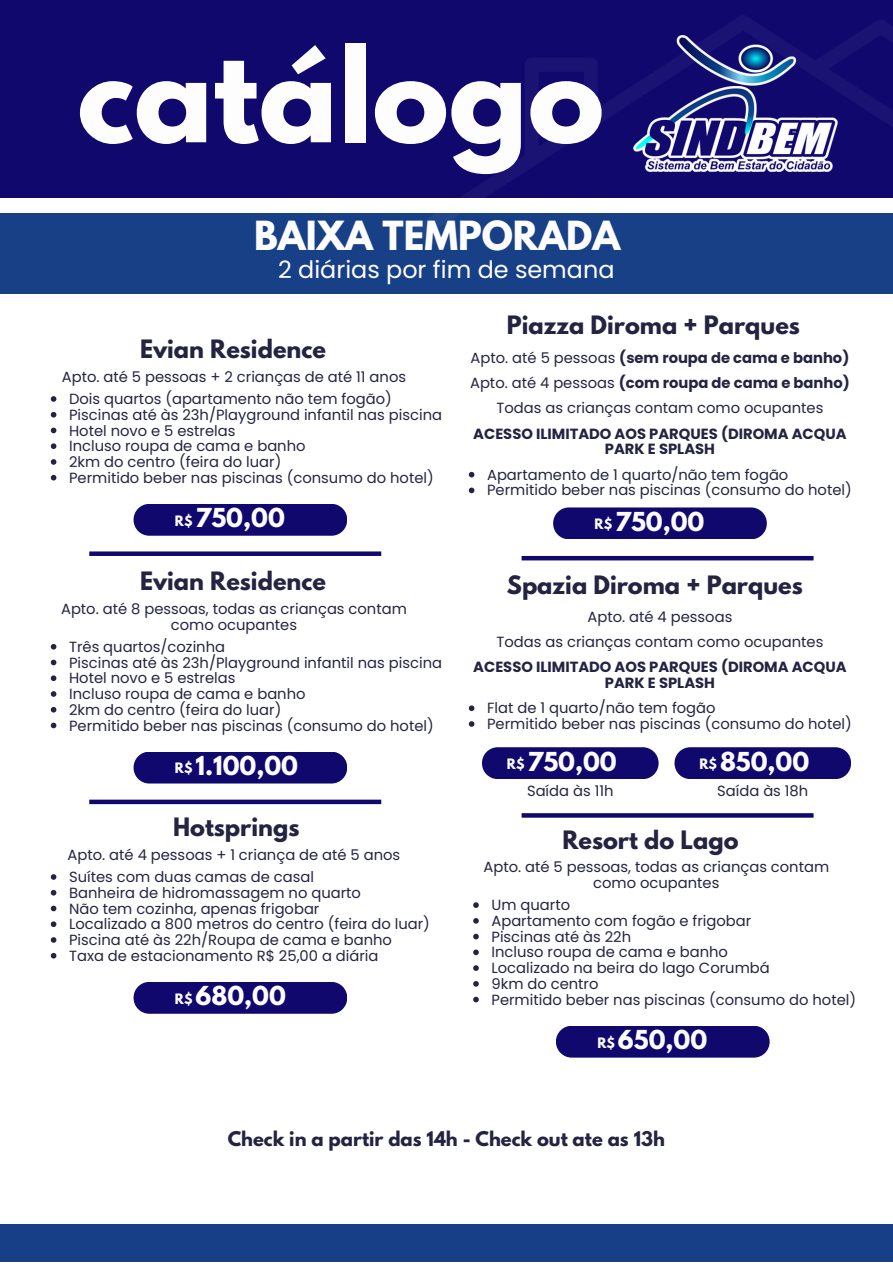
<style>
.page{position:relative;width:893px;height:1264px;background:#fff}
.page>*{position:absolute;margin:0;border:0;box-sizing:border-box;transform-origin:0 0}
.t1{font:700 115.65px "League Spartan";color:#fdfdfd}
.t2{font:700 35.55px "League Spartan";color:#fdfdfd}
.t3{font:23.85px "Poppins";color:#fdfdfd}
.t4{font:700 23.1px "League Spartan";color:#fdfdfd}
.t5{font:700 22.5px "League Spartan";color:#242442}
.t6{font:700 18px "League Spartan";color:#242442}
.t7{font:14.7px/15.8px "Poppins";color:#242442;text-align:center}
.t8{font:700 14.7px/15.8px "Poppins";color:#242442;text-align:center}
.t9{font:700 12.75px "League Spartan";color:#fdfdfd}
.s1{font-weight:400}
</style>
<div class="page">
<div style="left:0;top:0;width:892px;height:198px;background:#10086d"></div>
<div style="left:0;top:213px;width:892px;height:81px;background:#174087"></div>
<svg style="left:461px;top:16px;width:349px;height:182px"></svg>
<svg style="left:810px;top:20px;width:82px;height:152px"></svg>
<svg style="left:524px;top:58px;width:74px;height:108px"></svg>
<div style="left:0;top:1224px;width:892px;height:38px;background:#163f87"></div>
<div style="left:133px;top:504px;width:214px;height:31px;background:#10086d;border-radius:16px"></div>
<svg style="left:51px;top:396px;width:5px;height:6px"></svg>
<svg style="left:51px;top:412px;width:5px;height:5px"></svg>
<svg style="left:51px;top:427px;width:5px;height:6px"></svg>
<svg style="left:51px;top:443px;width:5px;height:6px"></svg>
<svg style="left:51px;top:459px;width:5px;height:6px"></svg>
<svg style="left:51px;top:475px;width:5px;height:5px"></svg>
<div style="left:89px;top:551px;width:292px;height:5px;background:#10086d"></div>
<img style="left:632px;top:35px;width:206px;height:136px">
<div style="left:553px;top:507px;width:213px;height:32px;background:#10086d;border-radius:16px"></div>
<svg style="left:469px;top:472px;width:5px;height:5px"></svg>
<svg style="left:469px;top:487px;width:5px;height:6px"></svg>
<hr style="left:521px;top:556px;width:292px;height:4px;background:#10086d">
<div style="left:133px;top:751px;width:214px;height:32px;background:#10086d;border-radius:16px"></div>
<svg style="left:51px;top:644px;width:5px;height:5px"></svg>
<svg style="left:51px;top:659px;width:5px;height:6px"></svg>
<svg style="left:51px;top:675px;width:5px;height:6px"></svg>
<svg style="left:51px;top:691px;width:5px;height:5px"></svg>
<svg style="left:51px;top:707px;width:5px;height:5px"></svg>
<svg style="left:51px;top:722px;width:5px;height:6px"></svg>
<div style="left:89px;top:799px;width:292px;height:5px;background:#10086d"></div>
<div style="left:133px;top:981px;width:214px;height:32px;background:#10086d;border-radius:16px"></div>
<svg style="left:51px;top:874px;width:5px;height:5px"></svg>
<svg style="left:51px;top:889px;width:5px;height:6px"></svg>
<svg style="left:51px;top:905px;width:5px;height:6px"></svg>
<svg style="left:51px;top:921px;width:5px;height:6px"></svg>
<svg style="left:51px;top:937px;width:5px;height:5px"></svg>
<svg style="left:51px;top:952px;width:5px;height:6px"></svg>
<div style="left:482px;top:747px;width:176px;height:32px;background:#10086d;border-radius:16px"></div>
<svg style="left:469px;top:705px;width:5px;height:6px"></svg>
<svg style="left:469px;top:721px;width:5px;height:5px"></svg>
<div style="left:674px;top:747px;width:177px;height:32px;background:#10086d;border-radius:16px"></div>
<svg style="left:521px;top:813px;width:292px;height:4px"></svg>
<div style="left:556px;top:1025px;width:213px;height:32px;background:#10086d;border-radius:16px"></div>
<svg style="left:473px;top:902px;width:6px;height:5px"></svg>
<svg style="left:473px;top:918px;width:6px;height:5px"></svg>
<svg style="left:473px;top:933px;width:6px;height:6px"></svg>
<svg style="left:473px;top:949px;width:6px;height:6px"></svg>
<svg style="left:473px;top:965px;width:6px;height:5px"></svg>
<svg style="left:473px;top:981px;width:6px;height:5px"></svg>
<svg style="left:473px;top:996px;width:6px;height:6px"></svg>
<p class="t1" style="left:77px;top:38px;width:528px">catálogo</p>
<p class="t2" style="left:254px;top:218px;width:367px">BAIXA TEMPORADA</p>
<p class="t3" style="left:278px;top:253px;width:338px">2 diárias por fim de semana</p>
<p class="t5" style="left:140px;top:338px;width:187px">Evian Residence</p>
<p class="t7" style="left:62px;top:369px;width:346px">Apto. até 5 pessoas + 2 crianças de até 11 anos</p>
<p class="t7" style="left:69px;top:391px;width:324px">Dois quartos (apartamento não tem fogão)</p>
<p class="t7" style="left:69px;top:407px;width:374px">Piscinas até às 23h/Playground infantil nas piscina</p>
<p class="t7" style="left:69px;top:422px;width:168px">Hotel novo e 5 estrelas</p>
<p class="t7" style="left:69px;top:438px;width:238px">Incluso roupa de cama e banho</p>
<p class="t7" style="left:69px;top:454px;width:214px">2km do centro (feira do luar)</p>
<p class="t7" style="left:69px;top:469px;width:366px">Permitido beber nas piscinas (consumo do hotel)</p>
<p class="t9" style="left:175px;top:514px;width:19px">R$</p>
<p class="t4" style="left:195px;top:506px;width:91px">750,00</p>
<p class="t5" style="left:140px;top:570px;width:187px">Evian Residence</p>
<p class="t7" style="left:61px;top:600px;width:347px">Apto. até 8 pessoas, todas as crianças contam como ocupantes</p>
<p class="t7" style="left:69px;top:638px;width:157px">Três quartos/cozinha</p>
<p class="t7" style="left:69px;top:654px;width:374px">Piscinas até às 23h/Playground infantil nas piscina</p>
<p class="t7" style="left:69px;top:670px;width:168px">Hotel novo e 5 estrelas</p>
<p class="t7" style="left:69px;top:686px;width:238px">Incluso roupa de cama e banho</p>
<p class="t7" style="left:69px;top:701px;width:214px">2km do centro (feira do luar)</p>
<p class="t7" style="left:69px;top:717px;width:366px">Permitido beber nas piscinas (consumo do hotel)</p>
<p class="t9" style="left:175px;top:762px;width:19px">R$</p>
<p class="t4" style="left:195px;top:754px;width:104px">1.100,00</p>
<p class="t5" style="left:173px;top:816px;width:128px">Hotsprings</p>
<p class="t7" style="left:68px;top:846px;width:334px">Apto. até 4 pessoas + 1 criança de até 5 anos</p>
<p class="t7" style="left:69px;top:869px;width:246px">Suítes com duas camas de casal</p>
<p class="t7" style="left:69px;top:884px;width:293px">Banheira de hidromassagem no quarto</p>
<p class="t7" style="left:69px;top:900px;width:252px">Não tem cozinha, apenas frigobar</p>
<p class="t7" style="left:69px;top:916px;width:362px">Localizado a 800 metros do centro (feira do luar)</p>
<p class="t7" style="left:69px;top:932px;width:324px">Piscina até às 22h/Roupa de cama e banho</p>
<p class="t7" style="left:69px;top:947px;width:311px">Taxa de estacionamento R$ 25,00 a diária</p>
<p class="t9" style="left:175px;top:992px;width:19px">R$</p>
<p class="t4" style="left:195px;top:984px;width:92px">680,00</p>
<p class="t5" style="left:507px;top:314px;width:294px">Piazza Diroma + Parques</p>
<p class="t8" style="left:470px;top:349px;width:380px"><span class="s1">Apto. até 5 pessoas</span> (sem roupa de cama e banho)</p>
<p class="t8" style="left:470px;top:375px;width:381px"><span class="s1">Apto. até 4 pessoas</span> (com roupa de cama e banho)</p>
<p class="t7" style="left:496px;top:400px;width:328px">Todas as crianças contam como ocupantes</p>
<p class="t8" style="left:473px;top:425px;width:375px">ACESSO ILIMITADO AOS PARQUES (DIROMA ACQUA<br>PARK E SPLASH</p>
<p class="t7" style="left:487px;top:466px;width:303px">Apartamento de 1 quarto/não tem fogão</p>
<p class="t7" style="left:487px;top:482px;width:366px">Permitido beber nas piscinas (consumo do hotel)</p>
<p class="t9" style="left:594px;top:518px;width:19px">R$</p>
<p class="t4" style="left:615px;top:510px;width:91px">750,00</p>
<p class="t5" style="left:507px;top:573px;width:297px">Spazia Diroma + Parques</p>
<p class="t7" style="left:587px;top:608px;width:146px">Apto. até 4 pessoas</p>
<p class="t7" style="left:496px;top:634px;width:328px">Todas as crianças contam como ocupantes</p>
<p class="t8" style="left:473px;top:659px;width:375px">ACESSO ILIMITADO AOS PARQUES (DIROMA ACQUA<br>PARK E SPLASH</p>
<p class="t7" style="left:487px;top:700px;width:230px">Flat de 1 quarto/não tem fogão</p>
<p class="t7" style="left:487px;top:716px;width:366px">Permitido beber nas piscinas (consumo do hotel)</p>
<p class="t9" style="left:699px;top:757px;width:19px">R$</p>
<p class="t4" style="left:720px;top:750px;width:91px">850,00</p>
<p class="t7" style="left:717px;top:783px;width:93px">Saída às 18h</p>
<p class="t5" style="left:562px;top:828px;width:177px">Resort do Lago</p>
<p class="t7" style="left:483px;top:859px;width:347px">Apto. até 5 pessoas, todas as crianças contam como ocupantes</p>
<p class="t9" style="left:507px;top:757px;width:19px">R$</p>
<p class="t4" style="left:527px;top:750px;width:91px">750,00</p>
<p class="t7" style="left:527px;top:783px;width:88px">Saída às 11h</p>
<p class="t7" style="left:491px;top:897px;width:80px">Um quarto</p>
<p class="t7" style="left:491px;top:912px;width:261px">Apartamento com fogão e frigobar</p>
<p class="t7" style="left:491px;top:928px;width:141px">Piscinas até às 22h</p>
<p class="t7" style="left:491px;top:944px;width:238px">Incluso roupa de cama e banho</p>
<p class="t7" style="left:491px;top:960px;width:280px">Localizado na beira do lago Corumbá</p>
<p class="t7" style="left:491px;top:975px;width:108px">9km do centro</p>
<p class="t7" style="left:491px;top:991px;width:366px">Permitido beber nas piscinas (consumo do hotel)</p>
<p class="t9" style="left:597px;top:1036px;width:19px">R$</p>
<p class="t4" style="left:618px;top:1028px;width:91px">650,00</p>
<p class="t6" style="left:228px;top:1129px;width:438px">Check in a partir das 14h - Check out ate as 13h</p>
</div>
